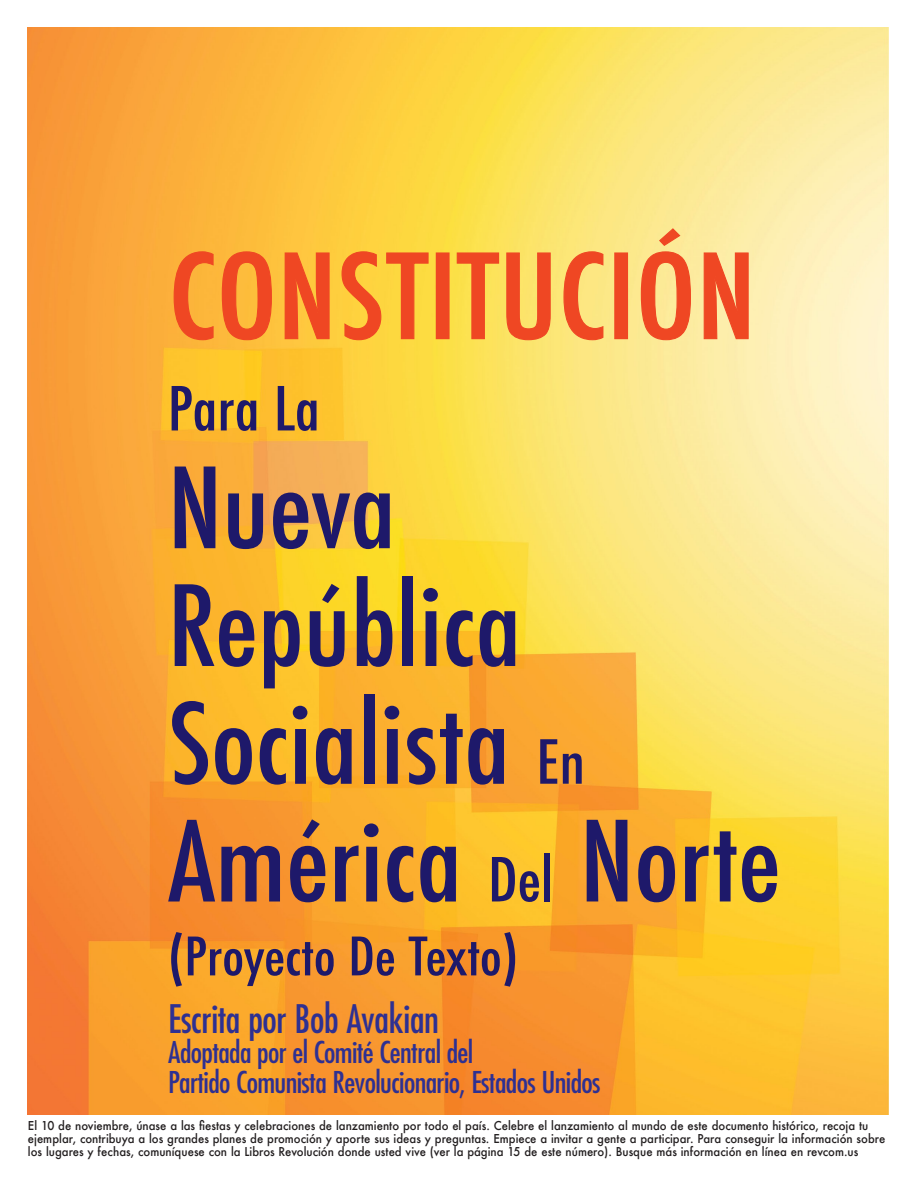
<style>
.page{position:relative;width:918px;height:1188px;background:#fff}
.page>*{position:absolute;margin:0;border:0;box-sizing:border-box;transform-origin:0 0}
.t1{font:500 condensed 113.55px "Futura";letter-spacing:.01em;color:#ef4723;scale:1.1 1}
.t2{font:500 condensed 108.38px/117.8px "Futura";color:#1e196a;scale:1.07 1}
.t3{font:500 condensed 59.03px "Futura";color:#1e196a;scale:1.07 1}
.t4{font:500 condensed 51.53px "Futura";color:#1e196a;scale:1.1 1}
.t5{font:condensed 38.25px "Futura Std";letter-spacing:-.01em;color:#2e3092}
.t6{font:condensed 29.25px/30px "Futura Std";letter-spacing:-.02em;color:#2e3092}
.t7{font:500 11.93px/12.7px "Futura";color:#231f20;scale:.95 1}
.s1{font-size:59.03px}
</style>
<div class="page">
<img style="left:28px;top:27px;width:861px;height:1088px">
<svg style="left:173px;top:251px;width:41px;height:90px;background:#faab38"></svg>
<svg style="left:221px;top:251px;width:52px;height:90px;background:#fbb139"></svg>
<svg style="left:284px;top:252px;width:46px;height:88px;background:#fcb63a"></svg>
<svg style="left:341px;top:251px;width:88px;height:90px;background:#fcca3c"></svg>
<div style="left:436px;top:252px;width:14px;height:87px;border:1px solid #ef4723"></div>
<svg style="left:456px;top:252px;width:44px;height:88px;background:#fbd64f"></svg>
<svg style="left:506px;top:252px;width:45px;height:89px;background:#fad262"></svg>
<svg style="left:563px;top:251px;width:41px;height:90px;background:#fbd977"></svg>
<div style="left:614px;top:252px;width:14px;height:87px;border:1px solid #ef4723"></div>
<svg style="left:640px;top:227px;width:52px;height:114px;background:#fadc8d"></svg>
<svg style="left:703px;top:252px;width:46px;height:88px;background:#fad697"></svg>
<p class="t1" style="left:169px;top:224px;width:535px">CONSTITUCIÓN</p>
<p class="t3" style="left:168px;top:371px;width:144px">Para La</p>
<p class="t2" style="left:168px;top:450px;width:574px">Nueva<br>República<br>Socialista <span class="s1">En<br></span>América <span class="s1">Del</span> Norte</p>
<p class="t4" style="left:168px;top:923px;width:320px">(Proyecto De Texto)</p>
<p class="t5" style="left:168px;top:996px;width:272px">Escrita por Bob Avakian</p>
<p class="t6" style="left:168px;top:1037px;width:434px">Adoptada por el Comité Central del<br>Partido Comunista Revolucionario, Estados Unidos</p>
<p class="t7" style="left:28px;top:1119px;width:904px">El 10 de noviembre, únase a las fiestas y celebraciones de lanzamiento por todo el país. Celebre el lanzamiento al mundo de este documento histórico, recoja tu ejemplar, contribuya a los grandes planes de promoción y aporte sus ideas y preguntas. Empiece a invitar a gente a participar. Para conseguir la información sobre los lugares y fechas, comuníquese con la Libros Revolución donde usted vive (ver la página 15 de este número). Busque más información en línea en revcom.us</p>
</div>
